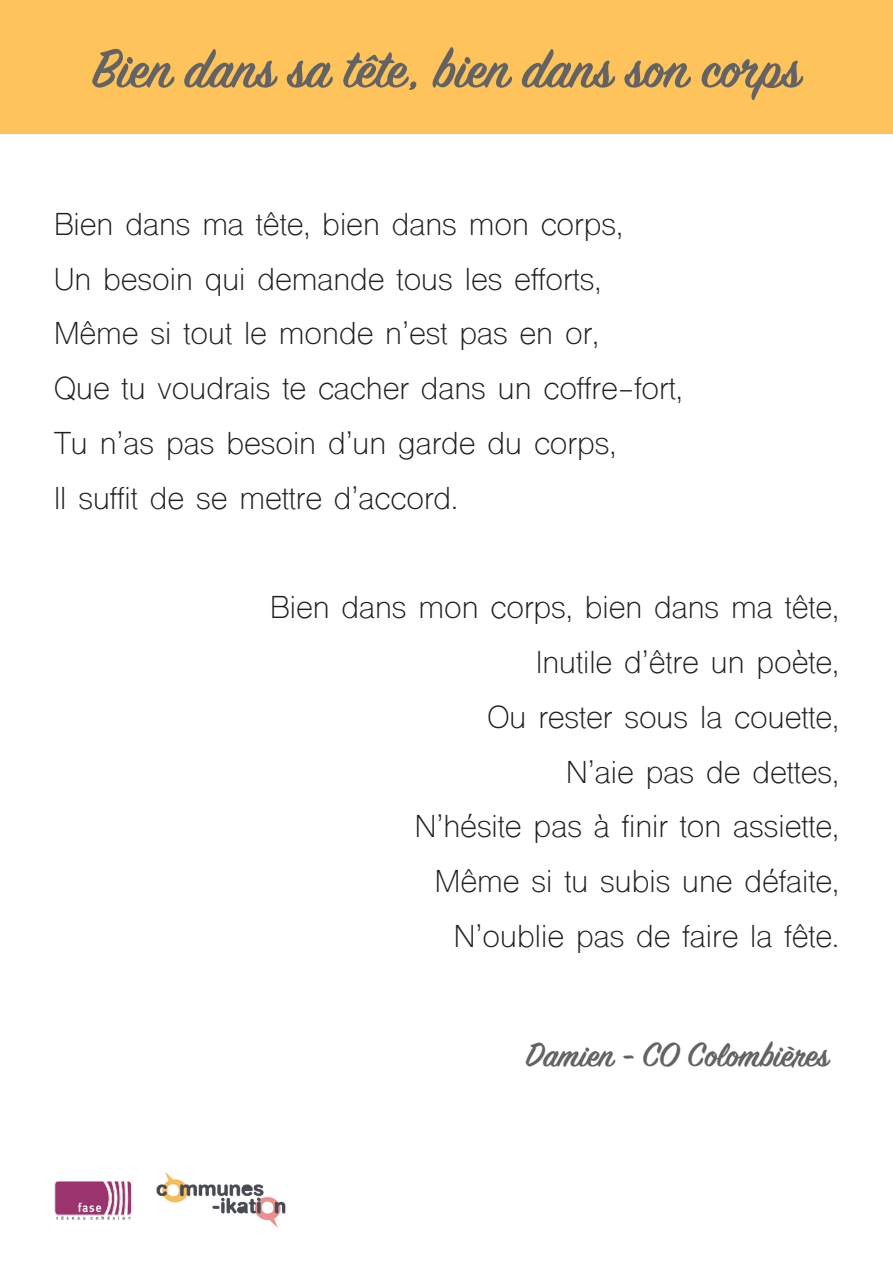
<style>
.page{position:relative;width:893px;height:1263px;background:#fff}
.page>*{position:absolute;margin:0;border:0;box-sizing:border-box;transform-origin:0 0}
.t1{font:600 60px "Sign Painter House Script";color:#636366}
.t2{font:600 37.5px "Sign Painter House Script";color:#636366}
.t3{font:30px "Shree Dev 0714";color:#231f20}
</style>
<div class="page">
<img style="left:54px;top:1181px;width:77px;height:38px">
<img style="left:156px;top:1172px;width:130px;height:56px">
<div style="left:0;top:0;width:893px;height:134px;background:#fec45b"></div>
<p class="t1" style="left:92px;top:33px;width:710px">Bien dans sa tête, bien dans son corps</p>
<p class="t3" style="left:54px;top:206px;width:571px">Bien dans ma tête, bien dans mon corps,</p>
<p class="t3" style="left:54px;top:261px;width:549px">Un besoin qui demande tous les efforts,</p>
<p class="t3" style="left:54px;top:316px;width:547px">Même si tout le monde n’est pas en or,</p>
<p class="t3" style="left:54px;top:370px;width:630px">Que tu voudrais te cacher dans un coffre-fort,</p>
<p class="t3" style="left:54px;top:425px;width:564px">Tu n’as pas besoin d’un garde du corps,</p>
<p class="t3" style="left:54px;top:480px;width:406px">Il suffit de se mettre d’accord.</p>
<p class="t3" style="left:270px;top:589px;width:571px">Bien dans mon corps, bien dans ma tête,</p>
<p class="t3" style="left:536px;top:644px;width:305px">Inutile d’être un poète,</p>
<p class="t3" style="left:487px;top:699px;width:353px">Ou rester sous la couette,</p>
<p class="t3" style="left:566px;top:754px;width:274px">N’aie pas de dettes,</p>
<p class="t3" style="left:415px;top:808px;width:426px">N’hésite pas à finir ton assiette,</p>
<p class="t3" style="left:435px;top:863px;width:406px">Même si tu subis une défaite,</p>
<p class="t3" style="left:454px;top:918px;width:387px">N’oublie pas de faire la fête.</p>
<p class="t2" style="left:526px;top:1032px;width:304px">Damien - CO Colombières</p>
</div>
